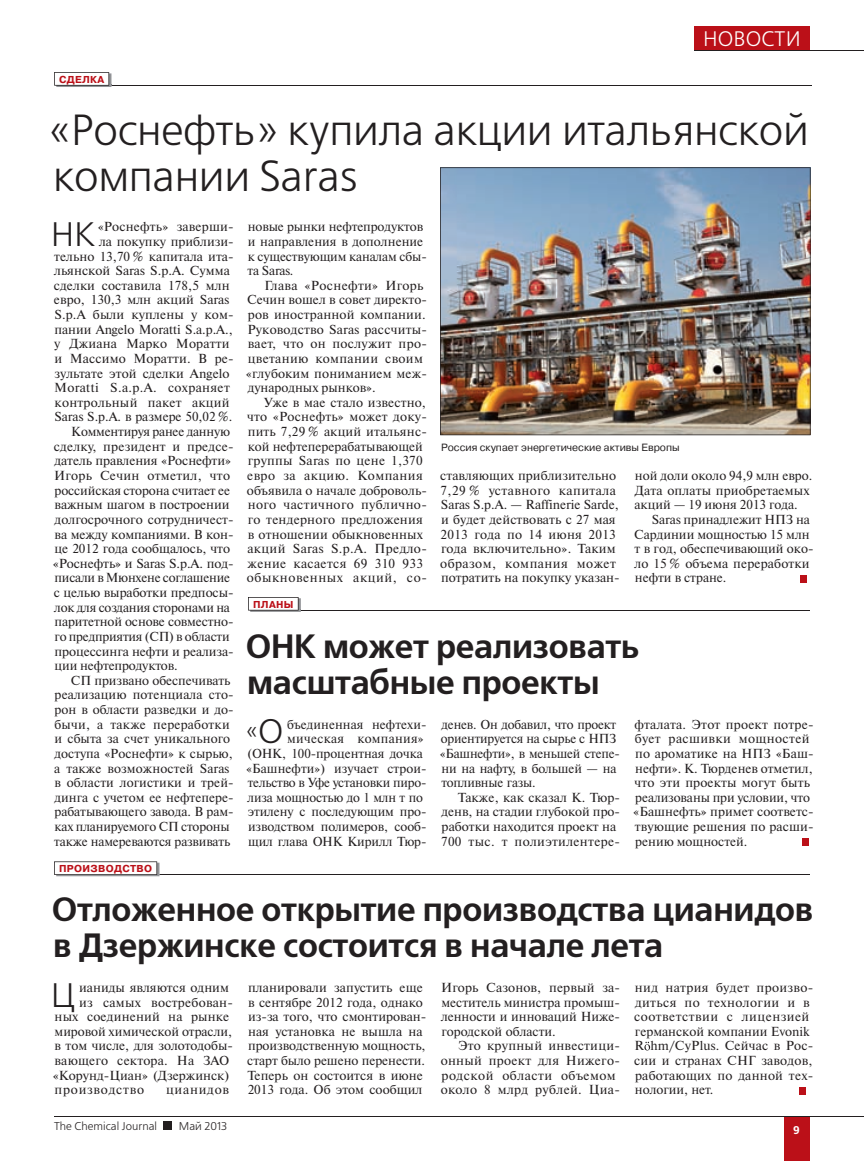
<style>
.page{position:relative;width:864px;height:1161px;background:#fff}
.page>*{position:absolute;margin:0;border:0;box-sizing:border-box;transform-origin:0 0}
.t1{font:43.5px/46.5px "Free Set C";letter-spacing:-.01em;color:#231f20}
.t2{font:33.9px "Free Set C";color:#231f20}
.t3{font:700 33.6px/36px "Free Set C";letter-spacing:-.01em;color:#231f20}
.t4{font:23.4px "Free Set C";color:#231f20}
.t5{font:21px "Free Set C";letter-spacing:.005em;color:#fff}
.t6{font:13.05px/14.7px "Newton C";color:#231f20}
.t7{font:13.05px/14.5px "Newton C";letter-spacing:.02em;color:#231f20}
.t8{font:13.05px/14.7px "Newton C";letter-spacing:.025em;color:#231f20}
.t9{font:13.05px "Newton C";letter-spacing:.06em;color:#231f20}
.t10{font:11.25px "Free Set C";color:#231f20}
.t11{font:700 11.25px "Free Set C";color:#fff}
.t12{font:10.5px "Pragmatica C";color:#231f20}
.t13{font:700 10.05px "Pragmatica C";letter-spacing:.03em;color:#bb1018}
.s1{font-size:34.05px}
</style>
<div class="page">
<hr style="left:109px;top:85px;width:702px;height:1px;background:#231f20">
<img style="left:56px;top:86px;width:55px;height:1px">
<svg style="left:54px;top:72px;width:57px;height:14px"></svg>
<div style="left:801px;top:839px;width:7px;height:7px;background:#bb1018"></div>
<svg style="left:644px;top:1042px;width:5px;height:8px"></svg>
<div style="left:798px;top:1087px;width:7px;height:7px;background:#bb1018"></div>
<hr style="left:157px;top:874px;width:652px;height:1px;background:#231f20">
<img style="left:56px;top:875px;width:103px;height:1px">
<svg style="left:54px;top:861px;width:105px;height:14px"></svg>
<div style="left:799px;top:575px;width:7px;height:7px;background:#bb1018"></div>
<hr style="left:296px;top:610px;width:513px;height:1px;background:#231f20">
<img style="left:250px;top:611px;width:51px;height:1px">
<svg style="left:248px;top:597px;width:53px;height:14px"></svg>
<img style="left:440px;top:167px;width:370px;height:268px">
<div style="left:783px;top:1116px;width:26px;height:45px;background:#bb1018"></div>
<hr style="left:54px;top:1116px;width:755px;height:1px;background:#231f20">
<hr style="left:809px;top:1116px;width:54px;height:1px;background:#231f20">
<div style="left:164px;top:1121px;width:8px;height:9px;background:#231f20"></div>
<div style="left:694px;top:27px;width:115px;height:23px;background:#bb1018"></div>
<hr style="left:694px;top:50px;width:115px;height:1px;background:#231f20">
<hr style="left:809px;top:50px;width:54px;height:1px;background:#231f20">
<h3 class="t5" style="left:703px;top:30px;width:99px">НОВОСТИ</h3>
<p class="t13" style="left:59px;top:76px;width:46px">СДЕЛКА</p>
<h1 class="t1" style="left:49px;top:110px;width:761px">«Роснефть» купила акции итальянской компании Saras</h1>
<h2 class="t2" style="left:51px;top:221px;width:46px">НК</h2>
<p class="t6" style="left:98px;top:221px;width:137px">«Роснефть» заверши-</p>
<p class="t6" style="left:247px;top:221px;width:181px">новые рынки нефтепродуктов и направления в дополнение к существующим каналам сбы&shy;та Saras.</p>
<p class="t6" style="left:246px;top:279px;width:182px;text-indent:19px">Глава «Роснефти» Игорь<br>Сечин вошел в совет директо&shy;ров иностранной компании.<br>Руководство Saras рассчиты&shy;вает, что он послужит про&shy;цветанию компании своим «глубоким пониманием меж&shy;дународных рынков».</p>
<p class="t6" style="left:247px;top:396px;width:181px;text-indent:17px">Уже в мае стало известно, что «Роснефть» может доку&shy;пить 7,29 % акций итальянс&shy;кой нефтеперерабатывающей группы Saras по цене 1,370 евро за акцию. Компания объявила о начале доброволь&shy;ного частичного публично&shy;го тендерного предложения в отношении обыкновенных акций Saras S.p.A. Предло&shy;жение касается 69 310 933 обыкновенных акций, со-</p>
<p class="t6" style="left:99px;top:235px;width:136px">ла покупку приблизи-</p>
<p class="t6" style="left:54px;top:250px;width:181px">тельно 13,70 % капитала ита-</p>
<p class="t6" style="left:54px;top:264px;width:177px">льянской Saras S.p.A. Сумма</p>
<p class="t6" style="left:54px;top:279px;width:177px">сделки составила 178,5 млн</p>
<p class="t6" style="left:54px;top:294px;width:177px">евро, 130,3 млн акций Saras</p>
<p class="t6" style="left:54px;top:308px;width:181px">S.p.A были куплены у ком-</p>
<p class="t6" style="left:55px;top:323px;width:180px">пании Angelo Moratti S.a.p.A.,</p>
<p class="t6" style="left:54px;top:338px;width:177px">у Джиана Марко Моратти</p>
<p class="t6" style="left:55px;top:352px;width:180px">и Массимо Моратти. В ре-</p>
<p class="t6" style="left:54px;top:367px;width:176px">зультате этой сделки Angelo</p>
<p class="t8" style="left:54px;top:381px;width:177px">Moratti S.a.p.A. сохраняет</p>
<p class="t7" style="left:55px;top:396px;width:176px">контрольный пакет акций</p>
<p class="t6" style="left:54px;top:411px;width:179px">Saras S.p.A. в размере 50,02 %.</p>
<p class="t6" style="left:71px;top:425px;width:160px">Комментируя ранее данную</p>
<p class="t6" style="left:54px;top:440px;width:181px">сделку, президент и предсе-</p>
<p class="t6" style="left:55px;top:455px;width:178px">датель правления «Роснефти»</p>
<p class="t7" style="left:54px;top:469px;width:177px">Игорь Сечин отметил, что</p>
<p class="t6" style="left:55px;top:484px;width:177px">российская сторона считает ее</p>
<p class="t6" style="left:55px;top:498px;width:176px">важным шагом в построении</p>
<p class="t6" style="left:55px;top:513px;width:180px">долгосрочного сотрудничест-</p>
<p class="t6" style="left:55px;top:528px;width:180px">ва между компаниями. В кон-</p>
<p class="t6" style="left:55px;top:542px;width:177px">це 2012 года сообщалось, что</p>
<p class="t6" style="left:53px;top:557px;width:182px">«Роснефть» и Saras S.p.A. под-</p>
<p class="t6" style="left:55px;top:572px;width:177px">писали в Мюнхене соглашение</p>
<p class="t6" style="left:54px;top:586px;width:181px">с целью выработки предпосы-</p>
<p class="t6" style="left:54px;top:601px;width:177px">лок для создания сторонами на</p>
<p class="t6" style="left:55px;top:615px;width:180px">паритетной основе совместно-</p>
<p class="t6" style="left:55px;top:630px;width:176px">го предприятия (СП) в области</p>
<p class="t6" style="left:55px;top:645px;width:180px">процессинга нефти и реализа-</p>
<p class="t6" style="left:55px;top:659px;width:125px">ции нефтепродуктов.</p>
<p class="t6" style="left:71px;top:674px;width:161px">СП призвано обеспечивать</p>
<p class="t6" style="left:55px;top:689px;width:180px">реализацию потенциала сто-</p>
<p class="t6" style="left:55px;top:703px;width:180px">рон в области разведки и до-</p>
<p class="t7" style="left:54px;top:718px;width:177px">бычи, а также переработки</p>
<p class="t6" style="left:55px;top:732px;width:177px">и сбыта за счет уникального</p>
<p class="t6" style="left:55px;top:747px;width:179px">доступа «Роснефти» к сырью,</p>
<p class="t6" style="left:54px;top:762px;width:177px">а также возможностей Saras</p>
<p class="t6" style="left:55px;top:776px;width:180px">в области логистики и трей-</p>
<p class="t6" style="left:55px;top:791px;width:180px">динга с учетом ее нефтепере-</p>
<p class="t6" style="left:55px;top:806px;width:180px">рабатывающего завода. В рам-</p>
<p class="t6" style="left:55px;top:820px;width:176px">ках планируемого СП стороны</p>
<p class="t6" style="left:54px;top:835px;width:177px">также намереваются развивать</p>
<p class="t12" style="left:441px;top:443px;width:240px">Россия скупает энергетические активы Европы</p>
<p class="t6" style="left:440px;top:469px;width:181px">ставляющих приблизительно<br>7,29 % уставного капитала<br>Saras S.p.A. — Raffinerie Sarde, и будет действовать с 27 мая<br>2013 года по 14 июня 2013 года включительно». Таким образом, компания может потратить на покупку указан-</p>
<p class="t6" style="left:634px;top:469px;width:179px">ной доли около 94,9 млн евро.<br>Дата оплаты приобретаемых акций — 19 июня 2013 года.</p>
<p class="t6" style="left:634px;top:513px;width:181px;text-indent:18px">Saras принадлежит НПЗ на<br>Сардинии мощностью 15 млн т в год, обеспечивающий око&shy;ло 15 % объема переработки нефти в стране.</p>
<p class="t13" style="left:253px;top:600px;width:42px">ПЛАНЫ</p>
<h3 class="t3" style="left:246px;top:631px;width:394px">ОНК может реализовать масштабные проекты</h3>
<h3 class="t4" style="left:246px;top:721px;width:39px">«<span class="s1">О</span></h3>
<p class="t6" style="left:633px;top:718px;width:182px">фталата. Этот проект потре&shy;бует расшивки мощностей по ароматике на НПЗ «Баш&shy;нефти». К. Тюрденев отметил, что эти проекты могут быть реализованы при условии, что «Башнефть» примет соответс&shy;твующие решения по расши&shy;рению мощностей.</p>
<p class="t6" style="left:246px;top:718px;width:182px;text-align:right">бъединенная нефтехи&shy;мическая компания»<br>(ОНК, 100-процентная дочка «Башнефти») изучает строи&shy;тельство в Уфе установки пиро&shy;лиза мощностью до 1 млн т по этилену с последующим про&shy;изводством полимеров, сооб&shy;щил глава ОНК Кирилл Тюр-</p>
<p class="t6" style="left:439px;top:718px;width:182px">денев. Он добавил, что проект ориентируется на сырье с НПЗ «Башнефти», в меньшей степе&shy;ни на нафту, в большей — на топливные газы.</p>
<p class="t6" style="left:441px;top:791px;width:180px;text-indent:17px">Также, как сказал К. Тюр&shy;денв, на стадии глубокой про&shy;работки находится проект на<br>700 тыс. т полиэтилентере-</p>
<p class="t13" style="left:59px;top:865px;width:94px">ПРОИЗВОДСТВО</p>
<h3 class="t3" style="left:52px;top:894px;width:763px">Отложенное открытие производства цианидов в Дзержинске состоится в начале лета</h3>
<h2 class="t2" style="left:51px;top:981px;width:26px">Ц</h2>
<p class="t6" style="left:79px;top:981px;width:151px">ианиды являются одним</p>
<p class="t6" style="left:247px;top:981px;width:181px">планировали запустить еще в сентябре 2012 года, однако из-за того, что смонтирован&shy;ная установка не вышла на производственную мощность, старт было решено перенести.<br>Теперь он состоится в июне<br>2013 года. Об этом сообщил</p>
<p class="t6" style="left:441px;top:981px;width:180px;text-align:justify">Игорь Сазонов, первый за&shy;меститель министра промыш&shy;ленности и инноваций Ниже&shy;городской области.</p>
<p class="t7" style="left:634px;top:981px;width:181px">нид натрия будет произво&shy;диться по технологии и в соответствии с лицензией германской компании Evonik<br>R hm/CyPlus. Сейчас в Рос&shy;сии и странах СНГ заводов, работающих по данной тех&shy;нологии, нет.</p>
<p class="t7" style="left:79px;top:996px;width:155px">из самых востребован-</p>
<p class="t6" style="left:55px;top:1010px;width:176px">ных соединений на рынке</p>
<p class="t6" style="left:55px;top:1025px;width:179px">мировой химической отрасли,</p>
<p class="t6" style="left:55px;top:1040px;width:180px">в том числе, для золотодобы-</p>
<p class="t6" style="left:55px;top:1054px;width:176px">вающего сектора. На ЗАО</p>
<p class="t6" style="left:53px;top:1069px;width:178px">«Корунд-Циан» (Дзержинск)</p>
<p class="t9" style="left:55px;top:1085px;width:91px">производство</p>
<p class="t9" style="left:166px;top:1085px;width:65px">цианидов</p>
<p class="t8" style="left:440px;top:1040px;width:181px;text-indent:17px">Это крупный инвестици&shy;онный проект для Нижего&shy;родской области объемом около 8 млрд рублей. Циа-</p>
<p class="t10" style="left:54px;top:1121px;width:104px">The Chemical Journal</p>
<p class="t10" style="left:179px;top:1121px;width:50px">Май 2013</p>
<p class="t11" style="left:792px;top:1125px;width:8px">9</p>
</div>
